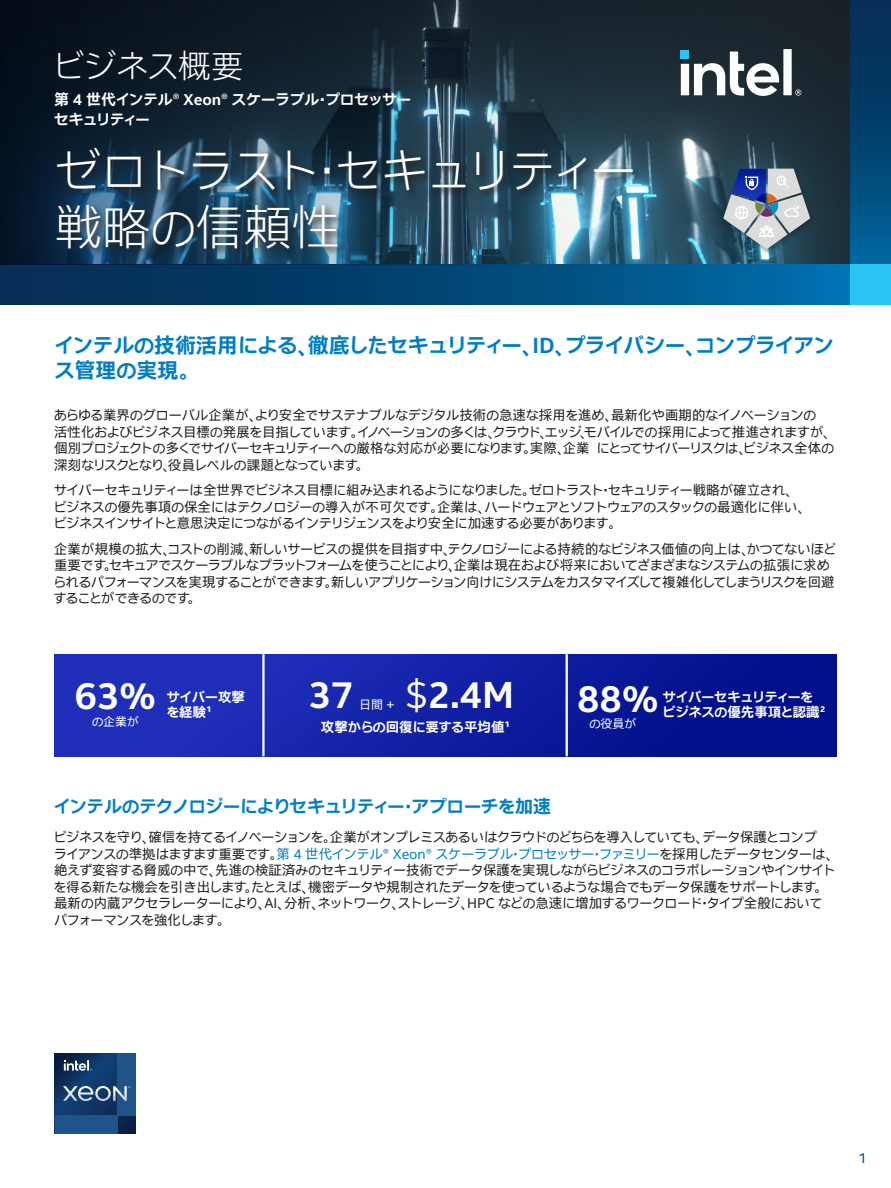
<style>
.page{position:relative;width:891px;height:1188px;background:#fff}
.page>*{position:absolute;margin:0;border:0;box-sizing:border-box;transform-origin:0 0}
.Main_Title{font:300 48px/57px "Intel Clear Jpn Prop";color:#fff}
.t1{font:700 36px "Intel Clear Jpn Prop";color:#fff}
.PgTtlLft_-Page_Title{font:300 33px "Intel Clear Jpn Prop";color:#fff}
.Page_1_subhead_parag{font:700 21px/25.2px "Intel Clear Jpn Prop";color:#007ec5}
.MainCopy___Caption{font:700 18px "Intel Clear Jpn Prop";color:#007ec5}
.Mini_Header{font:700 15px "Intel Clear Jpn Prop";color:#fff}
.MainCopy___Caption-2{font:13.5px/16.5px "Intel Clear Jpn Prop";color:#231f20}
.CopyHeaderBlue{font:13.5px/16.5px "Intel Clear Jpn Prop";color:#231f20}
.t2{font:700 13.5px/15px "Intel Clear Jpn Prop";color:#fff}
.t3{font:13.5px "Intel Clear Jpn Prop";color:#004a86}
.t4{font:12px "Intel Clear Jpn Prop";color:#fff}
.s1{font-weight:400}
.s2{color:#007ec5}
</style>
<div class="page">
<div style="left:0;top:264px;width:891px;height:41px;background:linear-gradient(to right,#052549,#006fab)"></div>
<svg style="left:850px;top:0;width:41px;height:264px;background:#024371"></svg>
<div style="left:850px;top:264px;width:41px;height:41px;background:#2bc4f3"></div>
<svg style="left:0;top:0;width:849px;height:264px;background:#1d303c"></svg>
<div style="left:55px;top:654px;width:782px;height:102px;background:linear-gradient(to right,#2334c0,#000d87)"></div>
<div style="left:54px;top:145px;width:589px;height:113px;background:#231f20;opacity:.75"></div>
<hr style="left:262px;top:654px;width:3px;height:102px;background:#fff">
<hr style="left:566px;top:654px;width:2px;height:102px;background:#fff">
<svg style="left:55px;top:1053px;width:81px;height:81px;background:#0e3260"></svg>
<div style="left:117px;top:1053px;width:19px;height:62px;background:#1d5588"></div>
<div style="left:55px;top:1115px;width:62px;height:19px;background:#1d5588"></div>
<svg style="left:64px;top:1060px;width:28px;height:11px"></svg>
<svg style="left:63px;top:1086px;width:67px;height:15px"></svg>
<div style="left:722px;top:166px;width:95px;height:90px;background:#231f20;opacity:.5"></div>
<svg style="left:723px;top:169px;width:87px;height:80px;background:#8190a3"></svg>
<p class="PgTtlLft_-Page_Title" style="left:54px;top:45px;width:191px">ビジネス概要</p>
<p class="Mini_Header" style="left:54px;top:90px;width:359px">第 4 世代インテル® Xeon® スケーラブル・プロセッサー</p>
<p class="Mini_Header" style="left:54px;top:109px;width:97px">セキュリティー</p>
<p class="Main_Title" style="left:55px;top:142px;width:583px">ゼロトラスト・セキュリティー戦略の信頼性</p>
<p class="Page_1_subhead_parag" style="left:55px;top:333px;width:781px">インテルの技術活用による、徹底したセキュリティー、ID、プライバシー、コンプライアンス管理の実現。</p>
<p class="MainCopy___Caption-2" style="left:54px;top:407px;width:782px">あらゆる業界のグローバル企業が、より安全でサステナブルなデジタル技術の急速な採用を進め、最新化や画期的なイノベーションの<br>活性化およびビジネス目標の発展を目指しています。イノベーションの多くは、クラウド、エッジ、モバイルでの採用によって推進されますが、個別プロジェクトの多くでサイバーセキュリティーへの厳格な対応が必要になります。実際、企業 にとってサイバーリスクは、ビジネス全体の深刻なリスクとなり、役員レベルの課題となっています。</p>
<p class="MainCopy___Caption-2" style="left:54px;top:482px;width:752px">サイバーセキュリティーは全世界でビジネス目標に組み込まれるようになりました。ゼロトラスト・セキュリティー戦略が確立され、ビジネスの優先事項の保全にはテクノロジーの導入が不可欠です。企業は、ハードウェアとソフトウェアのスタックの最適化に伴い、ビジネスインサイトと意思決定につながるインテリジェンスをより安全に加速する必要があります。</p>
<p class="MainCopy___Caption-2" style="left:54px;top:541px;width:783px">企業が規模の拡大、コストの削減、新しいサービスの提供を目指す中、テクノロジーによる持続的なビジネス価値の向上は、かつてないほど重要です。セキュアでスケーラブルなプラットフォームを使うことにより、企業は現在および将来においてざまざまなシステムの拡張に求められるパフォーマンスを実現することができます。新しいアプリケーション向けにシステムをカスタマイズして複雑化してしまうリスクを回避することができるのです。</p>
<p class="t1" style="left:75px;top:671px;width:83px">63%</p>
<p class="t4" style="left:92px;top:714px;width:49px">の企業が</p>
<p class="t2" style="left:167px;top:690px;width:80px">サイバー攻撃を経験¹</p>
<p class="t1" style="left:406px;top:670px;width:110px"><span class="s1">$</span>2.4M</p>
<p class="t2" style="left:663px;top:690px;width:164px">サイバーセキュリティーをビジネスの優先事項と認識²</p>
<p class="t4" style="left:589px;top:716px;width:49px">の役員が</p>
<p class="t1" style="left:309px;top:670px;width:46px">37</p>
<p class="t1" style="left:577px;top:674px;width:83px">88%</p>
<p class="t4" style="left:359px;top:697px;width:37px">日間 ＋</p>
<p class="t2" style="left:321px;top:720px;width:191px">攻撃からの回復に要する平均値¹</p>
<p class="MainCopy___Caption" style="left:54px;top:794px;width:499px">インテルのテクノロジーによりセキュリティー・アプローチを加速</p>
<p class="CopyHeaderBlue" style="left:54px;top:829px;width:783px">ビジネスを守り、確信を持てるイノベーションを。企業がオンプレミスあるいはクラウドのどちらを導入していても、データ保護とコンプ<br>ライアンスの準拠はますます重要です。<span class="s2">第 4 世代インテル® Xeon® スケーラブル・プロセッサー・ファミリー</span>を採用したデータセンターは、絶えず変容する脅威の中で、先進の検証済みのセキュリティー技術でデータ保護を実現しながらビジネスのコラボレーションやインサイトを得る新たな機会を引き出します。たとえば、機密データや規制されたデータを使っているような場合でもデータ保護をサポートします。最新の内蔵アクセラレーターにより、AI、分析、ネットワーク、ストレージ、HPC などの急速に増加するワークロード・タイプ全般においてパフォーマンスを強化します。</p>
<p class="t3" style="left:858px;top:1150px;width:10px">1</p>
</div>
